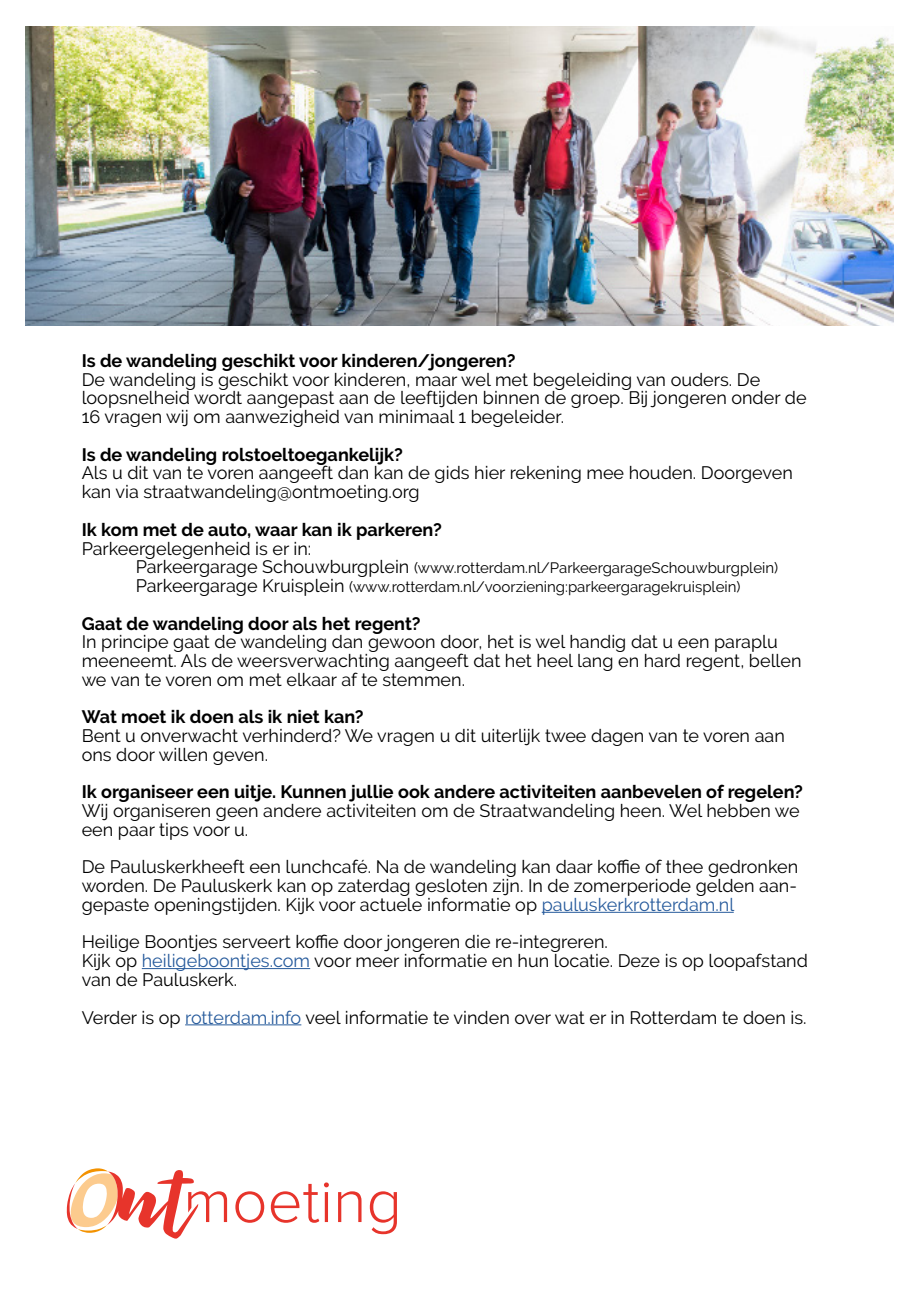
<style>
.page{position:relative;width:919px;height:1289px;background:#fff}
.page>*{position:absolute;margin:0;border:0;box-sizing:border-box;transform-origin:0 0}
.t1{font:18px/18.8px "Raleway";color:#000}
.t2{font:700 18px "Raleway";color:#000}
.t3{font:15px "Raleway";color:#000}
.s1{font-size:18px}
.s2{color:#275b9c}
</style>
<div class="page">
<svg style="left:235px;top:1191px;width:29px;height:31px"></svg>
<svg style="left:271px;top:1182px;width:58px;height:40px"></svg>
<svg style="left:338px;top:1191px;width:23px;height:30px"></svg>
<svg style="left:370px;top:1191px;width:27px;height:43px"></svg>
<svg style="left:67px;top:1168px;width:160px;height:71px"></svg>
<img style="left:26px;top:27px;width:867px;height:298px">
<hr style="left:541px;top:911px;width:192px;height:1px;background:#275b9c">
<hr style="left:142px;top:968px;width:168px;height:1px;background:#275b9c">
<hr style="left:185px;top:1024px;width:116px;height:1px;background:#275b9c">
<p class="t2" style="left:82px;top:350px;width:435px">Is de wandeling geschikt voor kinderen/jongeren?</p>
<p class="t1" style="left:82px;top:370px;width:726px">De wandeling is geschikt voor kinderen, maar wel met begeleiding van ouders. De loopsnelheid wordt aangepast aan de leeftijden binnen de groep. Bij jongeren onder de<br>16 vragen wij om aanwezigheid van minimaal 1 begeleider.</p>
<p class="t2" style="left:82px;top:444px;width:323px">Is de wandeling rolstoeltoegankelijk?</p>
<p class="t1" style="left:82px;top:463px;width:712px">Als u dit van te voren aangeeft dan kan de gids hier rekening mee houden. Doorgeven kan via straatwandeling@ontmoeting.org</p>
<p class="t2" style="left:82px;top:519px;width:361px">Ik kom met de auto, waar kan ik parkeren?</p>
<p class="t1" style="left:82px;top:538px;width:231px">Parkeergelegenheid is er in:</p>
<p class="t3" style="left:136px;top:559px;width:644px"><span class="s1">Parkeergarage Schouwburgplein</span> (www.rotterdam.nl/ParkeergarageSchouwburgplein)</p>
<p class="t3" style="left:136px;top:578px;width:606px"><span class="s1">Parkeergarage Kruisplein</span> (www.rotterdam.nl/voorziening:parkeergaragekruisplein)</p>
<p class="t2" style="left:82px;top:613px;width:340px">Gaat de wandeling door als het regent?</p>
<p class="t1" style="left:82px;top:632px;width:721px">In principe gaat de wandeling dan gewoon door, het is wel handig dat u een paraplu meeneemt. Als de weersverwachting aangeeft dat het heel lang en hard regent, bellen we van te voren om met elkaar af te stemmen.</p>
<p class="t2" style="left:82px;top:706px;width:283px">Wat moet ik doen als ik niet kan?</p>
<p class="t1" style="left:82px;top:726px;width:704px">Bent u onverwacht verhinderd? We vragen u dit uiterlijk twee dagen van te voren aan ons door willen geven.</p>
<p class="t2" style="left:82px;top:781px;width:722px">Ik organiseer een uitje. Kunnen jullie ook andere activiteiten aanbevelen of regelen?</p>
<p class="t1" style="left:82px;top:801px;width:719px">Wij organiseren geen andere activiteiten om de Straatwandeling heen. Wel hebben we een paar tips voor u.</p>
<p class="t1" style="left:82px;top:857px;width:718px;text-align:justify">De Pauluskerkheeft een lunchcafé. Na de wandeling kan daar koffie of thee gedronken worden. De Pauluskerk kan op zaterdag gesloten zijn. In de zomerperiode gelden aan&shy;gepaste openingstijden. Kijk voor actuele informatie op <span class="s2">pauluskerkrotterdam.nl</span></p>
<p class="t1" style="left:82px;top:932px;width:727px">Heilige Boontjes serveert koffie door jongeren die re-integreren.<br>Kijk op <span class="s2">heiligeboontjes.com</span> voor meer informatie en hun locatie. Deze is op loopafstand van de Pauluskerk.</p>
<p class="t1" style="left:82px;top:1007px;width:726px">Verder is op <span class="s2">rotterdam.info</span> veel informatie te vinden over wat er in Rotterdam te doen is.</p>
</div>
